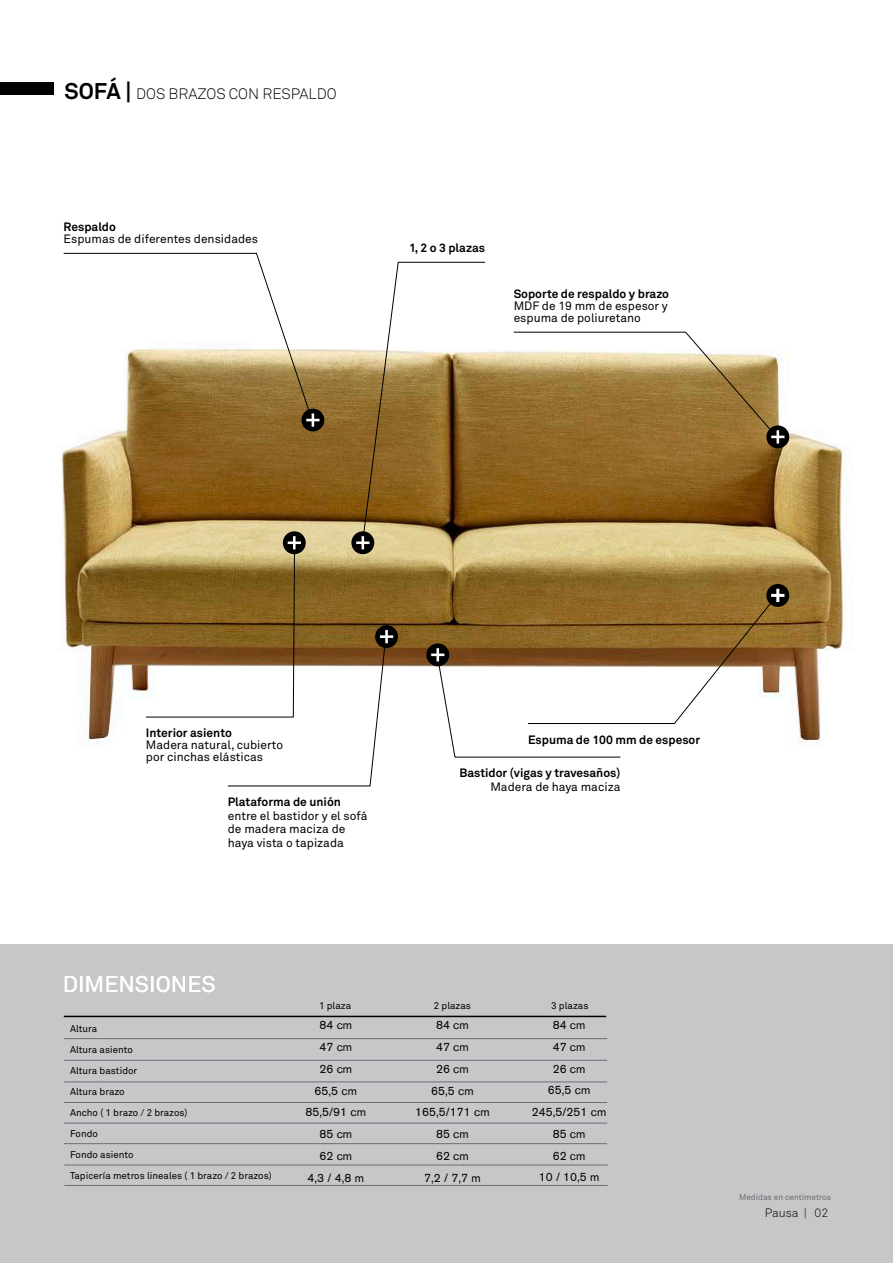
<style>
.page{position:relative;width:893px;height:1263px;background:#fff}
.page>*{position:absolute;margin:0;border:0;box-sizing:border-box;transform-origin:0 0}
.t1{font:22.5px "Akkurat";color:#fff}
.t2{font:300 15px "Akkurat";color:#000}
.t3{font:12px/12px "Akkurat";color:#000}
.t4{font:12px/21.8px "Akzidenz Grotesk BQ";color:#000;text-align:center}
.t5{font:700 12px "Akkurat";color:#000}
.t6{font:300 12px "Akkurat";color:#000}
.t7{font:9.75px/21px "Akkurat";color:#000}
.t8{font:8.25px "Akkurat";color:#6d6d71}
.s1{font-weight:700;font-size:22.5px}
</style>
<div class="page">
<div style="left:0;top:944px;width:893px;height:319px;background:#c6c7c9"></div>
<img style="left:53px;top:82px;width:792px;height:664px">
<div style="left:767px;top:426px;width:21px;height:22px;background:#000;border-radius:50%"></div>
<div style="left:766px;top:425px;width:23px;height:23px;border:2px solid #000;border-radius:50%"></div>
<div style="left:767px;top:585px;width:21px;height:21px;background:#000;border-radius:50%"></div>
<div style="left:766px;top:584px;width:23px;height:23px;border:2px solid #000;border-radius:50%"></div>
<svg style="left:63px;top:253px;width:721px;height:534px"></svg>
<div style="left:0;top:82px;width:53px;height:13px;background:#000"></div>
<hr style="left:64px;top:1165px;width:544px;height:1px;background:#6d6d71">
<hr style="left:64px;top:1185px;width:544px;height:1px;background:#6d6d71">
<hr style="left:64px;top:1038px;width:543px;height:1px;background:#6d6d71">
<hr style="left:64px;top:1060px;width:543px;height:1px;background:#6d6d71">
<hr style="left:64px;top:1082px;width:543px;height:1px;background:#6d6d71">
<hr style="left:64px;top:1102px;width:543px;height:1px;background:#6d6d71">
<hr style="left:64px;top:1123px;width:543px;height:1px;background:#6d6d71">
<hr style="left:64px;top:1143px;width:543px;height:1px;background:#6d6d71">
<hr style="left:64px;top:1016px;width:542px;height:1px;background:#000">
<p class="t2" style="left:65px;top:84px;width:273px"><span class="s1">SOFÁ |</span> DOS BRAZOS CON RESPALDO</p>
<p class="t5" style="left:64px;top:219px;width:54px">Respaldo</p>
<p class="t3" style="left:64px;top:232px;width:196px">Espumas de diferentes densidades</p>
<p class="t5" style="left:409px;top:240px;width:78px">1, 2 o 3 plazas</p>
<p class="t5" style="left:514px;top:286px;width:157px">Soporte de respaldo y brazo</p>
<p class="t3" style="left:514px;top:299px;width:156px">MDF de 19 mm de espesor y espuma de poliuretano</p>
<p class="t5" style="left:146px;top:725px;width:88px">Interior asiento</p>
<p class="t3" style="left:146px;top:739px;width:139px">Madera natural, cubierto por cinchas elásticas</p>
<p class="t5" style="left:228px;top:794px;width:115px">Plataforma de unión</p>
<p class="t3" style="left:228px;top:808px;width:141px;line-height:13.5px">entre el bastidor y el sofá de madera maciza de haya vista o tapizada</p>
<p class="t5" style="left:528px;top:732px;width:174px">Espuma de 100 mm de espesor</p>
<p class="t5" style="left:459px;top:765px;width:162px">Bastidor (vigas y travesaños)</p>
<p class="t3" style="left:490px;top:780px;width:132px">Madera de haya maciza</p>
<h1 class="t1" style="left:63px;top:970px;width:154px">DIMENSIONES</h1>
<p class="t7" style="left:70px;top:1018px;width:203px">Altura<br>Altura asiento<br>Altura bastidor<br>Altura brazo<br>Ancho ( 1 brazo / 2 brazos)<br>Fondo<br>Fondo asiento<br>Tapicería metros lineales ( 1 brazo / 2 brazos)</p>
<p class="t7" style="left:319px;top:994px;width:34px">1 plaza</p>
<p class="t7" style="left:434px;top:994px;width:39px">2 plazas</p>
<p class="t7" style="left:551px;top:994px;width:39px">3 plazas</p>
<p class="t4" style="left:306px;top:1014px;width:62px">84 cm<br>47 cm<br>26 cm<br>65,5 cm<br>85,5/91 cm<br>85 cm<br>62 cm<br>4,3 / 4,8 m</p>
<p class="t4" style="left:415px;top:1014px;width:76px">84 cm<br>47 cm<br>26 cm<br>65,5 cm<br>165,5/171 cm<br>85 cm<br>62 cm<br>7,2 / 7,7 m</p>
<p class="t4" style="left:532px;top:1014px;width:76px">84 cm<br>47 cm<br>26 cm<br>65,5 cm<br>245,5/251 cm<br>85 cm<br>62 cm<br>10 / 10,5 m</p>
<p class="t8" style="left:739px;top:1192px;width:93px">Medidas en centímetros</p>
<p class="t6" style="left:765px;top:1205px;width:65px">Pausa | 02</p>
</div>
